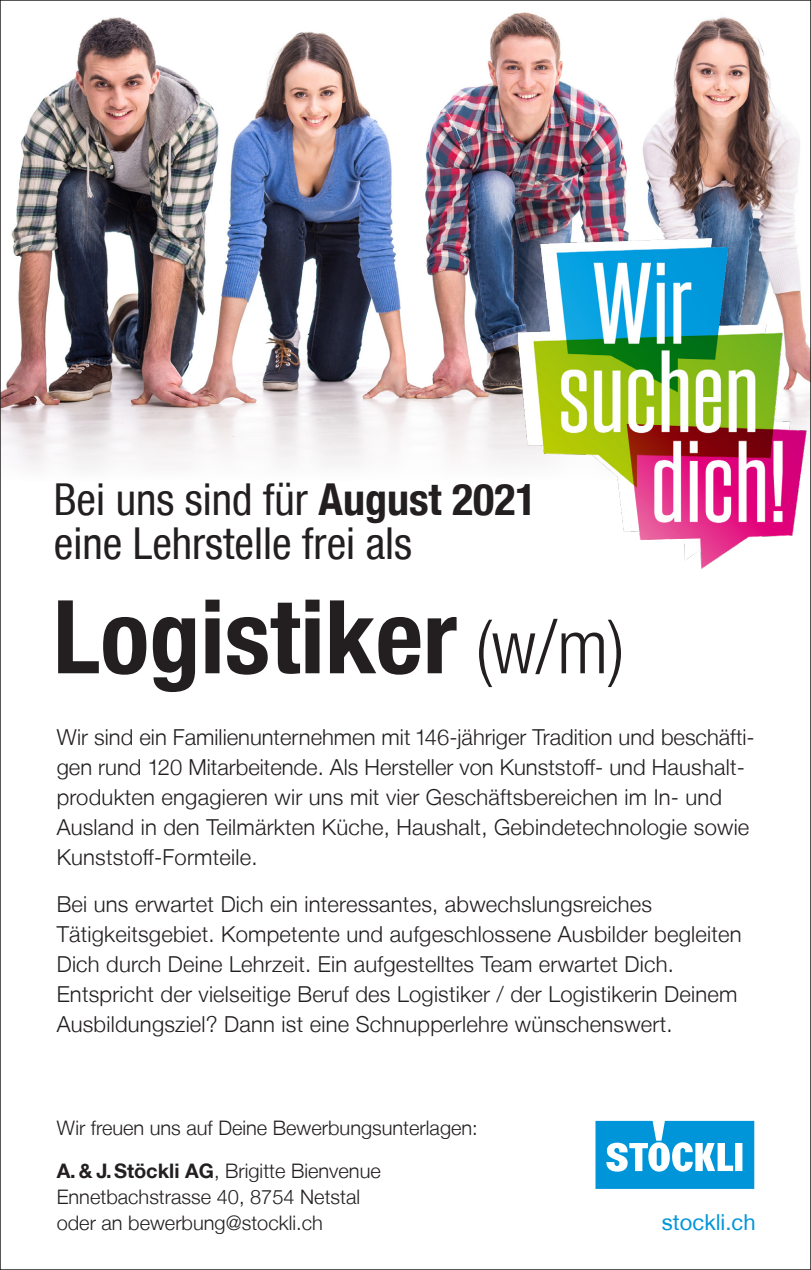
<style>
.page{position:relative;width:811px;height:1270px;background:#fff}
.page>*{position:absolute;margin:0;border:0;box-sizing:border-box;transform-origin:0 0}
.t1{font:700 condensed 102px "Helvetica Neue LT";color:#231f20}
.t2{font:condensed 44px "Helvetica Neue LT";color:#231f20}
.t3{font:300 22px/30px "Helvetica Neue LT";letter-spacing:.01em;color:#231f20}
.t4{font:22px "Helvetica Neue LT";color:#0095d9}
.t5{font:300 20px "Helvetica Neue LT";color:#231f20}
.s1{font-weight:700}
.s2{font-weight:300;font-size:75px}
</style>
<div class="page">
<img style="left:2px;top:12px;width:798px;height:458px">
<img style="left:519px;top:232px;width:290px;height:338px">
<svg style="left:595px;top:1121px;width:159px;height:68px"></svg>
<p class="t2" style="left:54px;top:474px;width:484px">Bei uns sind für <span class="s1">August 2021</span></p>
<p class="t2" style="left:54px;top:518px;width:360px">eine Lehrstelle frei als</p>
<p class="t1" style="left:53px;top:575px;width:573px">Logistiker <span class="s2">(w/m)</span></p>
<p class="t3" style="left:57px;top:721px;width:699px">Wir sind ein Familienunternehmen mit 146-jähriger Tradition und beschäfti&shy;gen rund 120 Mitarbeitende. Als Hersteller von Kunststoff- und Haushalt&shy;produkten engagieren wir uns mit vier Geschäftsbereichen im In- und Ausland in den Teilmärkten Küche, Haushalt, Gebindetechnologie sowie Kunststoff-Formteile.</p>
<p class="t3" style="left:57px;top:888px;width:686px">Bei uns erwartet Dich ein interessantes, abwechslungsreiches<br>Tätigkeitsgebiet. Kompetente und aufgeschlossene Ausbilder begleiten<br>Dich durch Deine Lehrzeit. Ein aufgestelltes Team erwartet Dich.</p>
<p class="t3" style="left:57px;top:978px;width:682px">Entspricht der vielseitige Beruf des Logistiker / der Logistikerin Deinem<br>Ausbildungsziel? Dann ist eine Schnupperlehre wünschenswert.</p>
<p class="t5" style="left:57px;top:1116px;width:422px">Wir freuen uns auf Deine Bewerbungsunterlagen:</p>
<p class="t5" style="left:57px;top:1159px;width:325px"><span class="s1">A. &amp; J. Stöckli AG</span>, Brigitte Bienvenue</p>
<p class="t5" style="left:57px;top:1185px;width:305px">Ennetbachstrasse 40, 8754 Netstal</p>
<p class="t5" style="left:57px;top:1211px;width:268px">oder an bewerbung@stockli.ch</p>
<p class="t4" style="left:662px;top:1209px;width:95px">stockli.ch</p>
</div>
